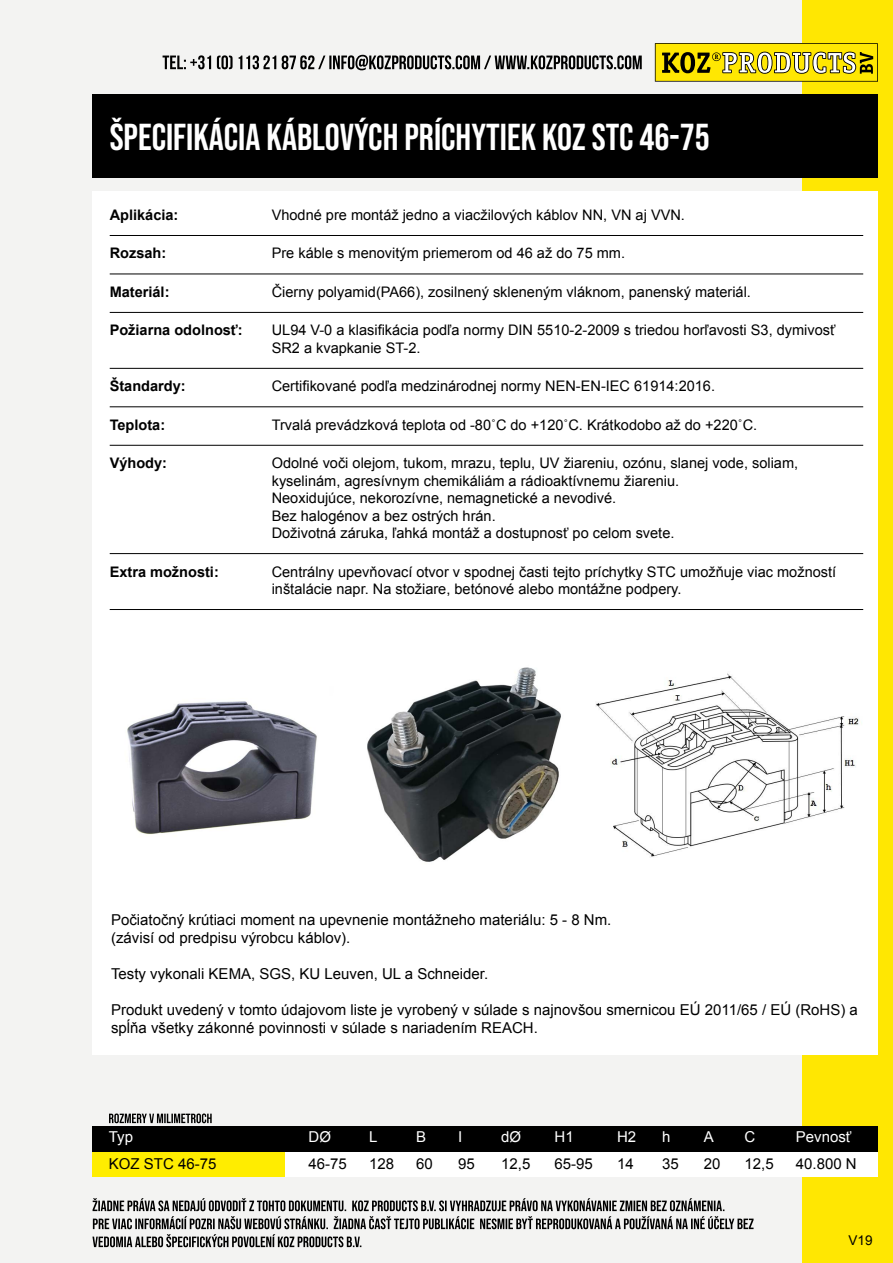
<style>
.page{position:relative;width:893px;height:1263px;background:#f3f3f2}
.page>*{position:absolute;margin:0;border:0;box-sizing:border-box;transform-origin:0 0}
.t1{font:37.5px "Bebas Neue";color:#fff}
.t2{font:15px/18px "Arial";color:#000}
.t3{font:15px "Arial";color:#fff}
.t4{font:14.55px/17.4px "Arial";color:#000}
.t5{font:700 14.55px "Arial";color:#000}
.t6{font:13.5px "Arial";color:#000}
</style>
<div class="page">
<div style="left:802px;top:0;width:91px;height:1263px;background:#ffe702"></div>
<div style="left:92px;top:191px;width:786px;height:864px;background:#fff"></div>
<svg style="left:655px;top:43px;width:223px;height:39px"></svg>
<div style="left:92px;top:95px;width:786px;height:83px;background:#000"></div>
<svg style="left:163px;top:55px;width:479px;height:15px"></svg>
<hr style="left:110px;top:235px;width:753px;height:1px;background:#000">
<hr style="left:110px;top:274px;width:753px;height:1px;background:#000">
<hr style="left:110px;top:312px;width:753px;height:1px;background:#000">
<hr style="left:110px;top:368px;width:753px;height:1px;background:#000">
<hr style="left:110px;top:407px;width:753px;height:1px;background:#000">
<hr style="left:110px;top:445px;width:753px;height:1px;background:#000">
<hr style="left:110px;top:553px;width:753px;height:1px;background:#000">
<hr style="left:110px;top:609px;width:753px;height:1px;background:#000">
<div style="left:92px;top:1151px;width:194px;height:25px;background:#ffed00"></div>
<div style="left:286px;top:1151px;width:592px;height:25px;background:#fff"></div>
<div style="left:92px;top:1126px;width:786px;height:25px;background:#000"></div>
<img style="left:596px;top:673px;width:263px;height:185px">
<img style="left:367px;top:667px;width:194px;height:195px">
<img style="left:127px;top:701px;width:190px;height:134px">
<svg style="left:92px;top:1198px;width:661px;height:49px"></svg>
<svg style="left:109px;top:1113px;width:103px;height:10px"></svg>
<h1 class="t1" style="left:110px;top:116px;width:601px">ŠPECIFIKÁCIA KÁBLOVÝCH PRÍCHYTIEK KOZ STC 46-75</h1>
<p class="t5" style="left:110px;top:205px;width:70px">Aplikácia:</p>
<p class="t4" style="left:272px;top:206px;width:415px">Vhodné pre montáž jedno a viacžilových káblov NN, VN aj VVN.</p>
<p class="t5" style="left:110px;top:244px;width:58px">Rozsah:</p>
<p class="t4" style="left:272px;top:245px;width:355px">Pre káble s menovitým priemerom od 46 až do 75 mm.</p>
<p class="t5" style="left:110px;top:282px;width:61px">Materiál:</p>
<p class="t4" style="left:272px;top:283px;width:481px">Čierny polyamid(PA66), zosilnený skleneným vláknom, panenský materiál.</p>
<p class="t5" style="left:110px;top:321px;width:135px">Požiarna odolnosť:</p>
<p class="t4" style="left:272px;top:322px;width:565px">UL94 V-0 a klasifikácia podľa normy DIN 5510-2-2009 s triedou horľavosti S3, dymivosť<br>SR2 a kvapkanie ST-2.</p>
<p class="t5" style="left:110px;top:377px;width:77px">Štandardy:</p>
<p class="t4" style="left:272px;top:378px;width:445px">Certifikované podľa medzinárodnej normy NEN-EN-IEC 61914:2016.</p>
<p class="t5" style="left:110px;top:415px;width:57px">Teplota:</p>
<p class="t4" style="left:272px;top:416px;width:487px">Trvalá prevádzková teplota od -80˚C do +120˚C. Krátkodobo až do +220˚C.</p>
<p class="t5" style="left:110px;top:454px;width:59px">Výhody:</p>
<p class="t4" style="left:272px;top:455px;width:528px">Odolné voči olejom, tukom, mrazu, teplu, UV žiareniu, ozónu, slanej vode, soliam, kyselinám, agresívnym chemikáliám a rádioaktívnemu žiareniu.<br>Neoxidujúce, nekorozívne, nemagnetické a nevodivé.<br>Bez halogénov a bez ostrých hrán.<br>Doživotná záruka, ľahká montáž a dostupnosť po celom svete.</p>
<p class="t5" style="left:110px;top:562px;width:111px">Extra možnosti:</p>
<p class="t4" style="left:272px;top:563px;width:566px">Centrálny upevňovací otvor v spodnej časti tejto príchytky STC umožňuje viac možností inštalácie napr. Na stožiare, betónové alebo montážne podpery.</p>
<p class="t2" style="left:111px;top:911px;width:502px">Počiatočný krútiaci moment na upevnenie montážneho materiálu: 5 - 8 Nm. (závisí od predpisu výrobcu káblov).</p>
<p class="t2" style="left:111px;top:965px;width:379px">Testy vykonali KEMA, SGS, KU Leuven, UL a Schneider.</p>
<p class="t2" style="left:111px;top:1001px;width:748px">Produkt uvedený v tomto údajovom liste je vyrobený v súlade s najnovšou smernicou EÚ 2011/65 / EÚ (RoHS) a spĺňa všetky zákonné povinnosti v súlade s nariadením REACH.</p>
<p class="t3" style="left:109px;top:1127px;width:26px">Typ</p>
<p class="t2" style="left:109px;top:1155px;width:109px">KOZ STC 46-75</p>
<p class="t3" style="left:309px;top:1127px;width:24px">DØ</p>
<p class="t2" style="left:309px;top:1155px;width:40px">46-75</p>
<p class="t3" style="left:369px;top:1127px;width:10px">L</p>
<p class="t2" style="left:369px;top:1155px;width:27px">128</p>
<p class="t3" style="left:416px;top:1127px;width:12px">B</p>
<p class="t2" style="left:416px;top:1155px;width:18px">60</p>
<p class="t3" style="left:458px;top:1127px;width:6px">I</p>
<p class="t2" style="left:458px;top:1155px;width:18px">95</p>
<p class="t3" style="left:501px;top:1127px;width:22px">dØ</p>
<p class="t2" style="left:501px;top:1155px;width:31px">12,5</p>
<p class="t3" style="left:554px;top:1127px;width:21px">H1</p>
<p class="t2" style="left:554px;top:1155px;width:40px">65-95</p>
<p class="t3" style="left:617px;top:1127px;width:21px">H2</p>
<p class="t2" style="left:617px;top:1155px;width:18px">14</p>
<p class="t3" style="left:662px;top:1127px;width:10px">h</p>
<p class="t2" style="left:662px;top:1155px;width:18px">35</p>
<p class="t3" style="left:704px;top:1127px;width:12px">A</p>
<p class="t2" style="left:704px;top:1155px;width:18px">20</p>
<p class="t3" style="left:745px;top:1127px;width:12px">C</p>
<p class="t2" style="left:745px;top:1155px;width:31px">12,5</p>
<p class="t3" style="left:796px;top:1127px;width:57px">Pevnosť</p>
<p class="t2" style="left:796px;top:1155px;width:62px">40.800 N</p>
<p class="t6" style="left:848px;top:1232px;width:26px">V19</p>
</div>
